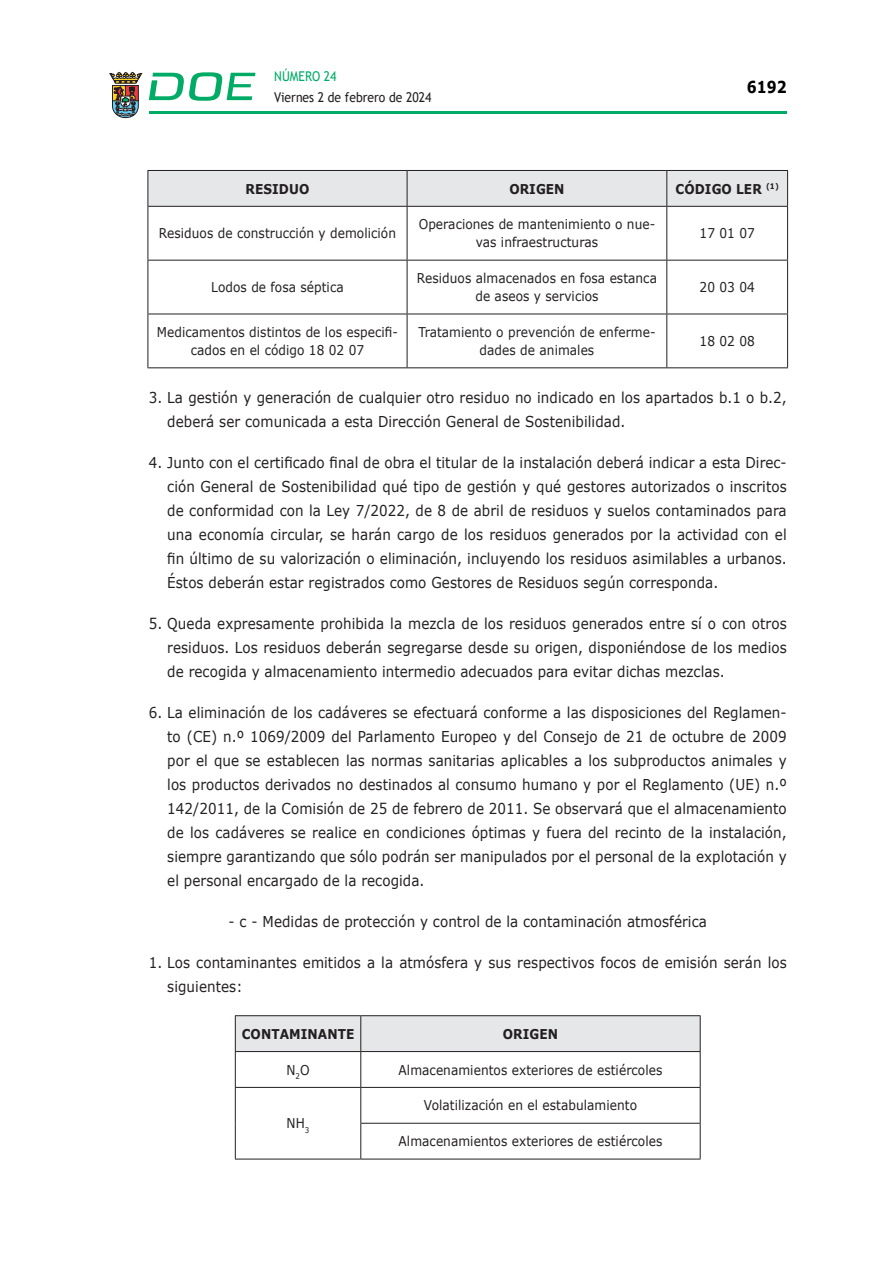
<style>
.page{position:relative;width:893px;height:1263px;background:#fff}
.page>*{position:absolute;margin:0;border:0;box-sizing:border-box;transform-origin:0 0}
.t1{font:700 16.5px "Verdana";color:#000;scale:.85 1}
.CUERPO_DE_TEXTO{font:15px/24px "Verdana";letter-spacing:.005em;color:#231f20;text-align:justify;scale:.9 1}
.CUERPO_DE_TEXTO-2{font:13.5px/18px "Verdana";letter-spacing:.005em;color:#231f20;text-align:center;scale:.9 1}
.CUERPO_DE_TEXTO-3{font:13.5px/18px "Verdana";letter-spacing:.005em;color:#222226;text-align:center;scale:.9 1}
.TABLATITULO{font:700 13.5px "Verdana";letter-spacing:.005em;color:#231f20;scale:.9 1}
.t2{font:13.5px "Trebuchet MS";color:#231f20;scale:.9 1}
.t3{font:13.5px "Trebuchet MS";color:#00ab67;scale:.9 1}
</style>
<div class="page">
<hr style="left:149px;top:111px;width:638px;height:3px;background:#00ab66">
<svg style="left:109px;top:72px;width:33px;height:46px"></svg>
<svg style="left:149px;top:72px;width:106px;height:29px"></svg>
<div style="left:149px;top:171px;width:638px;height:35px;background:#e6e7e9"></div>
<hr style="left:148px;top:170px;width:259px;height:1px;background:#231f20">
<hr style="left:148px;top:171px;width:1px;height:35px;background:#231f20">
<hr style="left:407px;top:170px;width:260px;height:1px;background:#231f20">
<hr style="left:407px;top:171px;width:1px;height:35px;background:#231f20">
<hr style="left:667px;top:170px;width:121px;height:1px;background:#231f20">
<hr style="left:666px;top:171px;width:1px;height:35px;background:#231f20">
<hr style="left:787px;top:171px;width:1px;height:35px;background:#231f20">
<hr style="left:148px;top:206px;width:259px;height:1px;background:#231f20">
<hr style="left:407px;top:206px;width:260px;height:1px;background:#231f20">
<hr style="left:667px;top:206px;width:121px;height:1px;background:#231f20">
<hr style="left:148px;top:207px;width:1px;height:53px;background:#231f20">
<hr style="left:407px;top:207px;width:1px;height:53px;background:#231f20">
<hr style="left:666px;top:207px;width:1px;height:53px;background:#231f20">
<hr style="left:787px;top:207px;width:1px;height:53px;background:#231f20">
<hr style="left:148px;top:260px;width:259px;height:1px;background:#231f20">
<hr style="left:148px;top:260px;width:1px;height:54px;background:#231f20">
<hr style="left:407px;top:260px;width:260px;height:1px;background:#231f20">
<hr style="left:407px;top:260px;width:1px;height:54px;background:#231f20">
<hr style="left:667px;top:260px;width:121px;height:1px;background:#231f20">
<hr style="left:666px;top:260px;width:1px;height:54px;background:#231f20">
<hr style="left:787px;top:260px;width:1px;height:54px;background:#231f20">
<hr style="left:148px;top:314px;width:259px;height:1px;background:#231f20">
<hr style="left:148px;top:314px;width:1px;height:53px;background:#231f20">
<hr style="left:407px;top:314px;width:260px;height:1px;background:#231f20">
<hr style="left:407px;top:314px;width:1px;height:53px;background:#231f20">
<hr style="left:667px;top:314px;width:121px;height:1px;background:#231f20">
<hr style="left:666px;top:314px;width:1px;height:53px;background:#231f20">
<hr style="left:787px;top:314px;width:1px;height:53px;background:#231f20">
<hr style="left:148px;top:367px;width:259px;height:1px;background:#231f20">
<hr style="left:407px;top:367px;width:260px;height:1px;background:#231f20">
<hr style="left:667px;top:367px;width:121px;height:1px;background:#231f20">
<div style="left:236px;top:1016px;width:464px;height:35px;background:#e6e7e9"></div>
<hr style="left:235px;top:1015px;width:126px;height:1px;background:#231f20">
<hr style="left:235px;top:1016px;width:1px;height:35px;background:#231f20">
<hr style="left:361px;top:1015px;width:340px;height:1px;background:#231f20">
<hr style="left:360px;top:1016px;width:1px;height:35px;background:#231f20">
<hr style="left:700px;top:1016px;width:1px;height:35px;background:#231f20">
<hr style="left:235px;top:1051px;width:126px;height:1px;background:#231f20">
<hr style="left:235px;top:1052px;width:1px;height:35px;background:#231f20">
<hr style="left:361px;top:1051px;width:340px;height:1px;background:#231f20">
<hr style="left:360px;top:1052px;width:1px;height:35px;background:#231f20">
<hr style="left:700px;top:1052px;width:1px;height:35px;background:#231f20">
<hr style="left:235px;top:1087px;width:126px;height:1px;background:#231f20">
<hr style="left:235px;top:1088px;width:1px;height:35px;background:#231f20">
<hr style="left:235px;top:1123px;width:1px;height:36px;background:#231f20">
<hr style="left:361px;top:1087px;width:340px;height:1px;background:#231f20">
<hr style="left:360px;top:1088px;width:1px;height:35px;background:#231f20">
<hr style="left:700px;top:1088px;width:1px;height:35px;background:#231f20">
<hr style="left:360px;top:1123px;width:341px;height:1px;background:#231f20">
<hr style="left:360px;top:1123px;width:1px;height:36px;background:#231f20">
<hr style="left:700px;top:1123px;width:1px;height:36px;background:#231f20">
<hr style="left:235px;top:1159px;width:126px;height:1px;background:#231f20">
<hr style="left:361px;top:1159px;width:340px;height:1px;background:#231f20">
<p class="t3" style="left:274px;top:67px;width:71px">NÚMERO 24</p>
<p class="t2" style="left:274px;top:88px;width:176px">Viernes 2 de febrero de 2024</p>
<p class="t1" style="left:747px;top:75px;width:48px">6192</p>
<p class="TABLATITULO" style="left:246px;top:179px;width:72px">RESIDUO</p>
<p class="TABLATITULO" style="left:509px;top:179px;width:63px">ORIGEN</p>
<p class="TABLATITULO" style="left:676px;top:179px;width:116px">CÓDIGO LER <sup>(1)</sup></p>
<p class="CUERPO_DE_TEXTO-2" style="left:159px;top:224px;width:265px">Residuos de construcción y demolición</p>
<p class="CUERPO_DE_TEXTO-2" style="left:419px;top:215px;width:264px">Operaciones de mantenimiento o nue&shy;vas infraestructuras</p>
<p class="CUERPO_DE_TEXTO-2" style="left:700px;top:224px;width:63px">17 01 07</p>
<p class="CUERPO_DE_TEXTO-2" style="left:211px;top:278px;width:149px">Lodos de fosa séptica</p>
<p class="CUERPO_DE_TEXTO-2" style="left:417px;top:269px;width:268px">Residuos almacenados en fosa estanca de aseos y servicios</p>
<p class="CUERPO_DE_TEXTO-2" style="left:700px;top:278px;width:63px">20 03 04</p>
<p class="CUERPO_DE_TEXTO-2" style="left:157px;top:323px;width:269px">Medicamentos distintos de los especifi&shy;cados en el código 18 02 07</p>
<p class="CUERPO_DE_TEXTO-3" style="left:418px;top:323px;width:265px">Tratamiento o prevención de enferme&shy;dades de animales</p>
<p class="CUERPO_DE_TEXTO-2" style="left:700px;top:332px;width:63px">18 02 08</p>
<p class="CUERPO_DE_TEXTO" style="left:167px;top:386px;width:690px;text-indent:-18px">3. La gestión y generación de cualquier otro residuo no indicado en los apartados b.1 o b.2, deberá ser comunicada a esta Dirección General de Sostenibilidad.</p>
<p class="CUERPO_DE_TEXTO" style="left:167px;top:451px;width:690px;text-indent:-18px">4. Junto con el certificado final de obra el titular de la instalación deberá indicar a esta Direc&shy;ción General de Sostenibilidad qué tipo de gestión y qué gestores autorizados o inscritos de conformidad con la Ley 7/2022, de 8 de abril de residuos y suelos contaminados para una economía circular, se harán cargo de los residuos generados por la actividad con el fin último de su valorización o eliminación, incluyendo los residuos asimilables a urbanos.<br>Éstos deberán estar registrados como Gestores de Residuos según corresponda.</p>
<p class="CUERPO_DE_TEXTO" style="left:167px;top:612px;width:690px;text-indent:-18px">5. Queda expresamente prohibida la mezcla de los residuos generados entre sí o con otros residuos. Los residuos deberán segregarse desde su origen, disponiéndose de los medios de recogida y almacenamiento intermedio adecuados para evitar dichas mezclas.</p>
<p class="CUERPO_DE_TEXTO" style="left:167px;top:701px;width:690px;text-indent:-18px">6. La eliminación de los cadáveres se efectuará conforme a las disposiciones del Reglamen&shy;to (CE) n.º 1069/2009 del Parlamento Europeo y del Consejo de 21 de octubre de 2009 por el que se establecen las normas sanitarias aplicables a los subproductos animales y los productos derivados no destinados al consumo humano y por el Reglamento (UE) n.º 142/2011, de la Comisión de 25 de febrero de 2011. Se observará que el almacenamiento de los cadáveres se realice en condiciones óptimas y fuera del recinto de la instalación, siempre garantizando que sólo podrán ser manipulados por el personal de la explotación y el personal encargado de la recogida.</p>
<p class="CUERPO_DE_TEXTO" style="left:229px;top:910px;width:533px">- c - Medidas de protección y control de la contaminación atmosférica</p>
<p class="CUERPO_DE_TEXTO" style="left:167px;top:951px;width:690px;text-indent:-18px">1. Los contaminantes emitidos a la atmósfera y sus respectivos focos de emisión serán los siguientes:</p>
<p class="TABLATITULO" style="left:242px;top:1024px;width:127px">CONTAMINANTE</p>
<p class="TABLATITULO" style="left:503px;top:1024px;width:63px">ORIGEN</p>
<p class="CUERPO_DE_TEXTO-2" style="left:286px;top:1060px;width:27px">N<sub>2</sub>O</p>
<p class="CUERPO_DE_TEXTO-2" style="left:399px;top:1060px;width:295px">Almacenamientos exteriores de estiércoles</p>
<p class="CUERPO_DE_TEXTO-2" style="left:287px;top:1114px;width:27px">NH<sub>3</sub></p>
<p class="CUERPO_DE_TEXTO-2" style="left:424px;top:1096px;width:238px">Volatilización en el estabulamiento</p>
<p class="CUERPO_DE_TEXTO-2" style="left:399px;top:1132px;width:295px">Almacenamientos exteriores de estiércoles</p>
</div>
